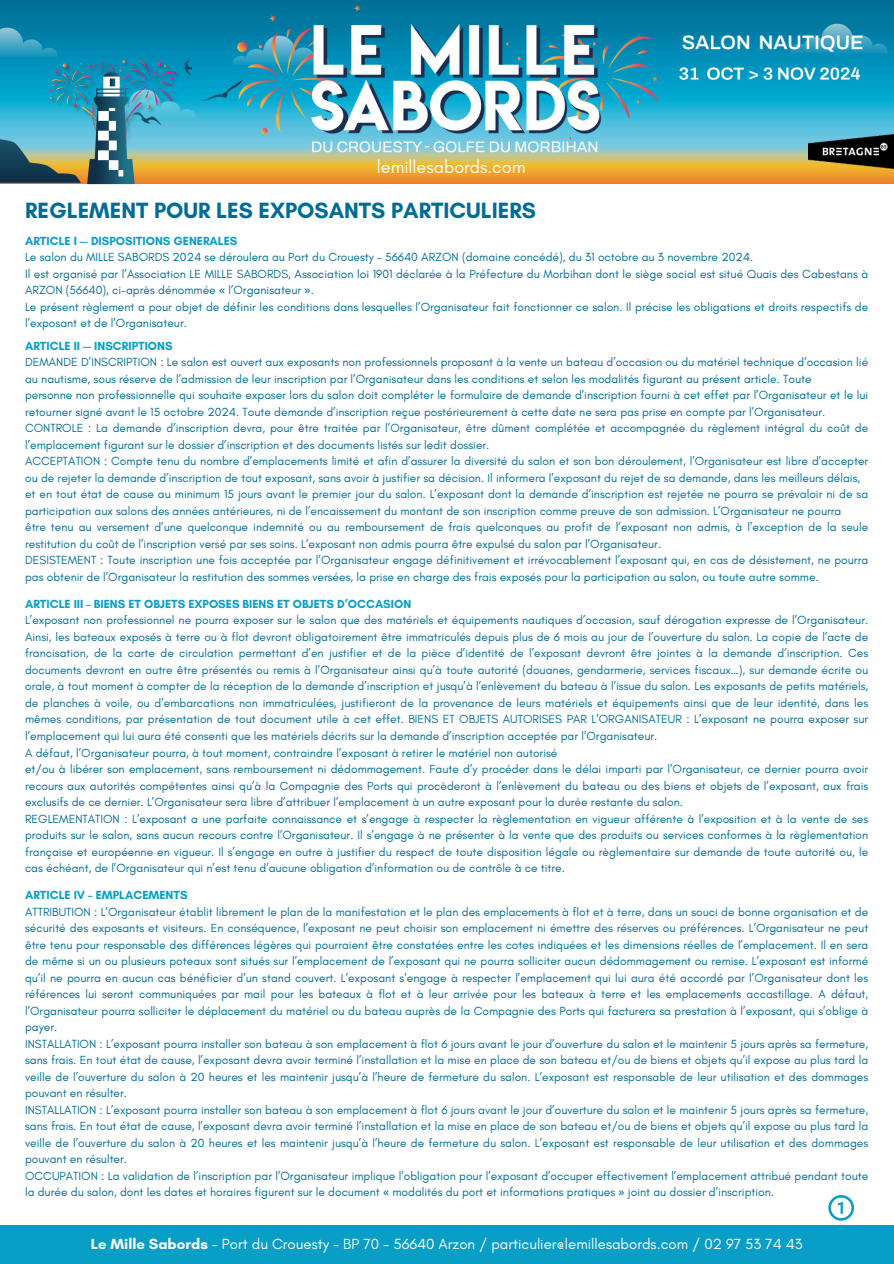
<style>
.page{position:relative;width:894px;height:1264px;background:#fff}
.page>*{position:absolute;margin:0;border:0;box-sizing:border-box;transform-origin:0 0}
.t1{font:700 22.5px "Glacial Indifference";color:#016d96}
.t2{font:18px "Glacial Indifference";color:#fff}
.t3{font:15px "Glacial Indifference";color:#fefefe}
.t4{font:12px/16.5px "Glacial Indifference";color:#016d96}
.t5{font:700 12px "Glacial Indifference";color:#099ec6}
.s1{font-family:"Noto Sans"}
.s2{font-weight:700}
</style>
<div class="page">
<svg style="left:828px;top:1195px;width:25px;height:25px"></svg>
<div style="left:0;top:1225px;width:893px;height:38px;background:#099ec6"></div>
<img style="left:0;top:0;width:399px;height:184px">
<img style="left:815px;top:0;width:78px;height:184px">
<img style="left:399px;top:0;width:416px;height:184px">
<img style="left:686px;top:61px;width:180px;height:24px">
<img style="left:0;top:127px;width:85px;height:57px">
<img style="left:40px;top:52px;width:149px;height:104px">
<img style="left:85px;top:67px;width:50px;height:118px">
<img style="left:0;top:25px;width:62px;height:34px">
<img style="left:120px;top:55px;width:74px;height:79px">
<img style="left:194px;top:0;width:208px;height:151px">
<img style="left:606px;top:18px;width:80px;height:134px">
<img style="left:296px;top:18px;width:310px;height:145px">
<img style="left:665px;top:30px;width:208px;height:28px">
<img style="left:808px;top:135px;width:85px;height:33px">
<img style="left:787px;top:21px;width:104px;height:34px">
<p class="t2" style="left:377px;top:156px;width:150px">lemillesabords.com</p>
<p class="t1" style="left:25px;top:196px;width:512px">REGLEMENT POUR LES EXPOSANTS PARTICULIERS</p>
<p class="t5" style="left:25px;top:233px;width:214px">ARTICLE I — DISPOSITIONS GENERALES</p>
<p class="t4" style="left:25px;top:249px;width:729px">Le salon du MILLE SABORDS 2024 se déroulera au Port du Crouesty – 56640 ARZON (domaine concédé), du 31 octobre au 3 novembre 2024.</p>
<p class="t4" style="left:25px;top:265px;width:844px">Il est organisé par l’Association LE MILLE SABORDS, Association loi 1901 déclarée à la Préfecture du Morbihan dont le siège social est situé Quais des Cabestans à<br>ARZON (56640), ci-après dénommée <span class="s1">«</span> l’Organisateur <span class="s1">»</span>.</p>
<p class="t4" style="left:25px;top:298px;width:844px">Le présent règlement a pour objet de définir les conditions dans lesquelles l’Organisateur fait fonctionner ce salon. Il précise les obligations et droits respectifs de l’exposant et de l’Organisateur.</p>
<p class="t5" style="left:25px;top:338px;width:149px">ARTICLE II — INSCRIPTIONS</p>
<p class="t4" style="left:25px;top:354px;width:844px">DEMANDE D’INSCRIPTION : Le salon est ouvert aux exposants non professionnels proposant à la vente un bateau d’occasion ou du matériel technique d’occasion lié au nautisme, sous réserve de l’admission de leur inscription par l’Organisateur dans les conditions et selon les modalités figurant au présent article. Toute</p>
<p class="t4" style="left:25px;top:387px;width:844px">personne non professionnelle qui souhaite exposer lors du salon doit compléter le formulaire de demande d’inscription fourni à cet effet par l’Organisateur et le lui retourner signé avant le 15 octobre 2024. Toute demande d’inscription reçue postérieurement à cette date ne sera pas prise en compte par l’Organisateur.</p>
<p class="t4" style="left:25px;top:420px;width:844px">CONTROLE : La demande d’inscription devra, pour être traitée par l’Organisateur, être dûment complétée et accompagnée du règlement intégral du coût de l’emplacement figurant sur le dossier d’inscription et des documents listés sur ledit dossier.</p>
<p class="t4" style="left:25px;top:453px;width:844px">ACCEPTATION : Compte tenu du nombre d’emplacements limité et afin d’assurer la diversité du salon et son bon déroulement, l’Organisateur est libre d’accepter ou de rejeter la demande d’inscription de tout exposant, sans avoir à justifier sa décision. Il informera l’exposant du rejet de sa demande, dans les meilleurs délais,</p>
<p class="t4" style="left:25px;top:486px;width:844px">et en tout état de cause au minimum 15 jours avant le premier jour du salon. L’exposant dont la demande d’inscription est rejetée ne pourra se prévaloir ni de sa participation aux salons des années antérieures, ni de l’encaissement du montant de son inscription comme preuve de son admission. L’Organisateur ne pourra</p>
<p class="t4" style="left:25px;top:519px;width:844px">être tenu au versement d’une quelconque indemnité ou au remboursement de frais quelconques au profit de l’exposant non admis, à l’exception de la seule restitution du coût de l’inscription versé par ses soins. L’exposant non admis pourra être expulsé du salon par l’Organisateur.</p>
<p class="t4" style="left:25px;top:552px;width:844px">DESISTEMENT : Toute inscription une fois acceptée par l’Organisateur engage définitivement et irrévocablement l’exposant qui, en cas de désistement, ne pourra pas obtenir de l’Organisateur la restitution des sommes versées, la prise en charge des frais exposés pour la participation au salon, ou toute autre somme.</p>
<p class="t5" style="left:25px;top:596px;width:387px">ARTICLE III – BIENS ET OBJETS EXPOSES BIENS ET OBJETS D’OCCASION</p>
<p class="t4" style="left:25px;top:612px;width:844px;text-align:justify">L’exposant non professionnel ne pourra exposer sur le salon que des matériels et équipements nautiques d’occasion, sauf dérogation expresse de l’Organisateur.<br>Ainsi, les bateaux exposés à terre ou à flot devront obligatoirement être immatriculés depuis plus de 6 mois au jour de l’ouverture du salon. La copie de l’acte de francisation, de la carte de circulation permettant d’en justifier et de la pièce d’identité de l’exposant devront être jointes à la demande d’inscription. Ces documents devront en outre être présentés ou remis à l’Organisateur ainsi qu’à toute autorité (douanes, gendarmerie, services fiscaux…), sur demande écrite ou orale, à tout moment à compter de la réception de la demande d’inscription et jusqu’à l’enlèvement du bateau à l’issue du salon. Les exposants de petits matériels, de planches à voile, ou d’embarcations non immatriculées, justifieront de la provenance de leurs matériels et équipements ainsi que de leur identité, dans les mêmes conditions, par présentation de tout document utile à cet effet. BIENS ET OBJETS AUTORISES PAR L’ORGANISATEUR : L’exposant ne pourra exposer sur l’emplacement qui lui aura été consenti que les matériels décrits sur la demande d’inscription acceptée par l’Organisateur.</p>
<p class="t4" style="left:25px;top:744px;width:534px">A défaut, l’Organisateur pourra, à tout moment, contraindre l’exposant à retirer le matériel non autorisé</p>
<p class="t4" style="left:25px;top:760px;width:844px;text-align:justify">et/ou à libérer son emplacement, sans remboursement ni dédommagement. Faute d’y procéder dans le délai imparti par l’Organisateur, ce dernier pourra avoir recours aux autorités compétentes ainsi qu’à la Compagnie des Ports qui procèderont à l’enlèvement du bateau ou des biens et objets de l’exposant, aux frais exclusifs de ce dernier. L’Organisateur sera libre d’attribuer l’emplacement à un autre exposant pour la durée restante du salon.</p>
<p class="t4" style="left:25px;top:810px;width:844px;text-align:justify">REGLEMENTATION : L’exposant a une parfaite connaissance et s’engage à respecter la règlementation en vigueur afférente à l’exposition et à la vente de ses produits sur le salon, sans aucun recours contre l’Organisateur. Il s’engage à ne présenter à la vente que des produits ou services conformes à la règlementation française et européenne en vigueur. Il s’engage en outre à justifier du respect de toute disposition légale ou règlementaire sur demande de toute autorité ou, le cas échéant, de l’Organisateur qui n’est tenu d’aucune obligation d’information ou de contrôle à ce titre.</p>
<h2 class="t5" style="left:25px;top:887px;width:164px">ARTICLE IV – EMPLACEMENTS</h2>
<h1 class="t4" style="left:25px;top:903px;width:844px;text-align:justify">ATTRIBUTION : L’Organisateur établit librement le plan de la manifestation et le plan des emplacements à flot et à terre, dans un souci de bonne organisation et de sécurité des exposants et visiteurs. En conséquence, l’exposant ne peut choisir son emplacement ni émettre des réserves ou préférences. L’Organisateur ne peut être tenu pour responsable des différences légères qui pourraient être constatées entre les cotes indiquées et les dimensions réelles de l’emplacement. Il en sera de même si un ou plusieurs poteaux sont situés sur l’emplacement de l’exposant qui ne pourra solliciter aucun dédommagement ou remise. L’exposant est informé qu’il ne pourra en aucun cas bénéficier d’un stand couvert. L’exposant s’engage à respecter l’emplacement qui lui aura été accordé par l’Organisateur dont les références lui seront communiquées par mail pour les bateaux à flot et à leur arrivée pour les bateaux à terre et les emplacements accastillage. A défaut, l’Organisateur pourra solliciter le déplacement du matériel ou du bateau auprès de la Compagnie des Ports qui facturera sa prestation à l’exposant, qui s’oblige à payer.</h1>
<p class="t4" style="left:25px;top:1035px;width:844px;text-align:justify">INSTALLATION : L’exposant pourra installer son bateau à son emplacement à flot 6 jours avant le jour d’ouverture du salon et le maintenir 5 jours après sa fermeture, sans frais. En tout état de cause, l’exposant devra avoir terminé l’installation et la mise en place de son bateau et/ou de biens et objets qu’il expose au plus tard la veille de l’ouverture du salon à 20 heures et les maintenir jusqu’à l’heure de fermeture du salon. L’exposant est responsable de leur utilisation et des dommages pouvant en résulter.</p>
<p class="t4" style="left:25px;top:1101px;width:844px;text-align:justify">INSTALLATION : L’exposant pourra installer son bateau à son emplacement à flot 6 jours avant le jour d’ouverture du salon et le maintenir 5 jours après sa fermeture, sans frais. En tout état de cause, l’exposant devra avoir terminé l’installation et la mise en place de son bateau et/ou de biens et objets qu’il expose au plus tard la veille de l’ouverture du salon à 20 heures et les maintenir jusqu’à l’heure de fermeture du salon. L’exposant est responsable de leur utilisation et des dommages pouvant en résulter.</p>
<p class="t4" style="left:25px;top:1167px;width:844px">OCCUPATION : La validation de l’inscription par l’Organisateur implique l’obligation pour l’exposant d’occuper effectivement l’emplacement attribué pendant toute la durée du salon, dont les dates et horaires figurent sur le document <span class="s1">«</span> modalités du port et informations pratiques <span class="s1">»</span> joint au dossier d’inscription.</p>
<p class="t3" style="left:91px;top:1234px;width:713px"><span class="s2">Le Mille Sabords</span> - Port du Crouesty - BP 70 - 56640 Arzon / particulier@lemillesabords.com / 02 97 53 74 43</p>
</div>
